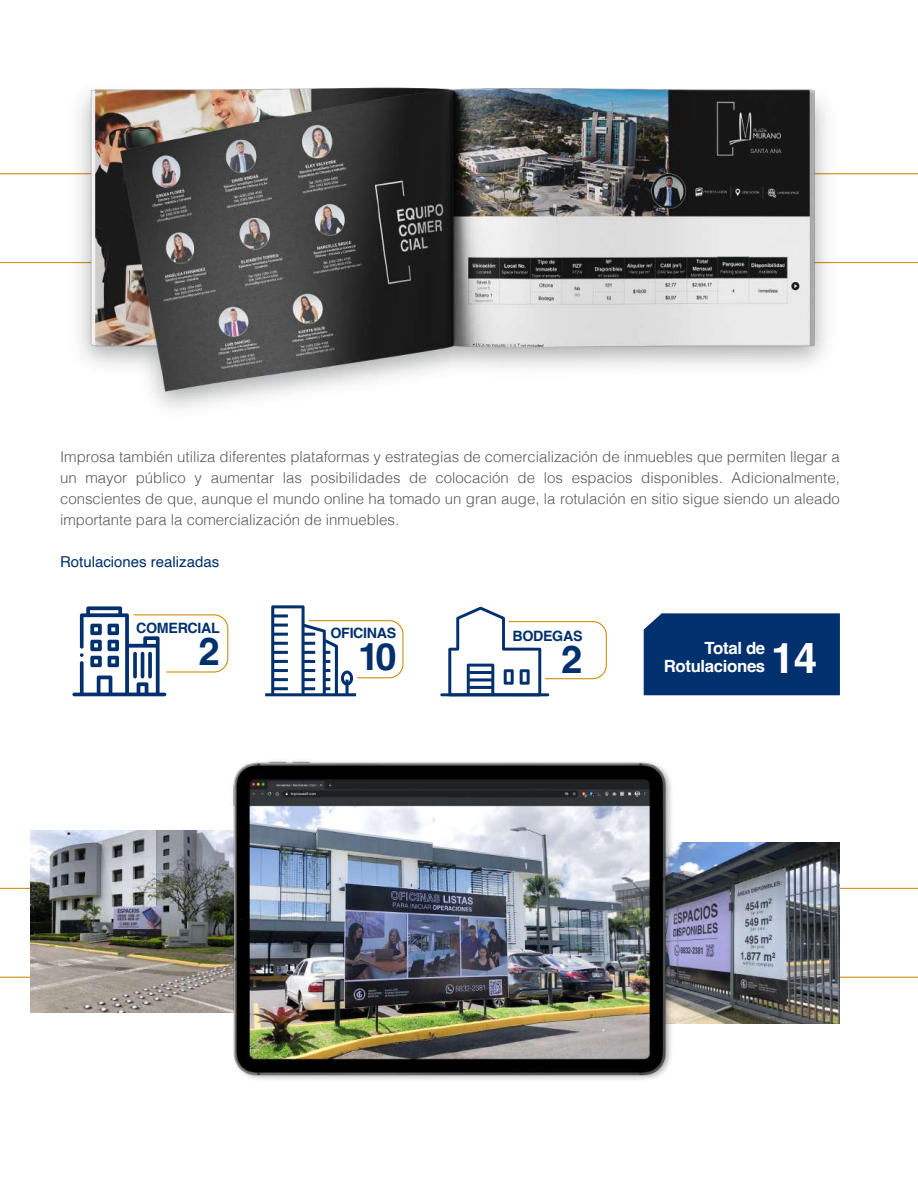
<style>
.page{position:relative;width:918px;height:1188px;background:#fff}
.page>*{position:absolute;margin:0;border:0;box-sizing:border-box;transform-origin:0 0}
.t1{font:700 42.3px "Helvetica";color:#fff}
.t2{font:700 38.1px "Helvetica";color:#00306d}
.t3{font:700 16.8px "Helvetica";letter-spacing:-.02em;color:#fff}
.t4{font:300 15px/21px "Helvetica";color:#58595b;text-align:justify}
.t5{font:15px "Helvetica";color:#00306d}
.t6{font:700 14.25px "Helvetica";letter-spacing:-.02em;color:#00306d}
</style>
<div class="page">
<img style="left:45px;top:87px;width:810px;height:321px">
<svg style="left:0;top:888px;width:918px;height:90px"></svg>
<img style="left:700px;top:842px;width:140px;height:181px">
<img style="left:31px;top:830px;width:169px;height:182px">
<img style="left:200px;top:761px;width:500px;height:319px">
<div style="left:644px;top:613px;width:196px;height:82px;background:#00306d"></div>
<svg style="left:265px;top:605px;width:139px;height:91px"></svg>
<svg style="left:72px;top:606px;width:157px;height:90px"></svg>
<hr style="left:440px;top:693px;width:109px;height:3px;background:#00306d">
<svg style="left:448px;top:607px;width:159px;height:89px"></svg>
<p class="t4" style="left:60px;top:445px;width:781px">Improsa también utiliza diferentes plataformas y estrategias de comercialización de inmuebles que permiten llegar a un mayor público y aumentar las posibilidades de colocación de los espacios disponibles. Adicionalmente, conscientes de que, aunque el mundo online ha tomado un gran auge, la rotulación en sitio sigue siendo un aleado importante para la comercialización de inmuebles.</p>
<p class="t5" style="left:60px;top:550px;width:161px">Rotulaciones realizadas</p>
<p class="t6" style="left:136px;top:619px;width:85px">COMERCIAL</p>
<h2 class="t2" style="left:198px;top:628px;width:23px">2</h2>
<p class="t6" style="left:331px;top:625px;width:67px">OFICINAS</p>
<h2 class="t2" style="left:358px;top:634px;width:40px">10</h2>
<p class="t6" style="left:512px;top:628px;width:72px">BODEGAS</p>
<h2 class="t2" style="left:561px;top:636px;width:23px">2</h2>
<p class="t3" style="left:705px;top:638px;width:62px">Total de</p>
<p class="t3" style="left:664px;top:655px;width:103px">Rotulaciones</p>
<h1 class="t1" style="left:771px;top:632px;width:48px">14</h1>
</div>
